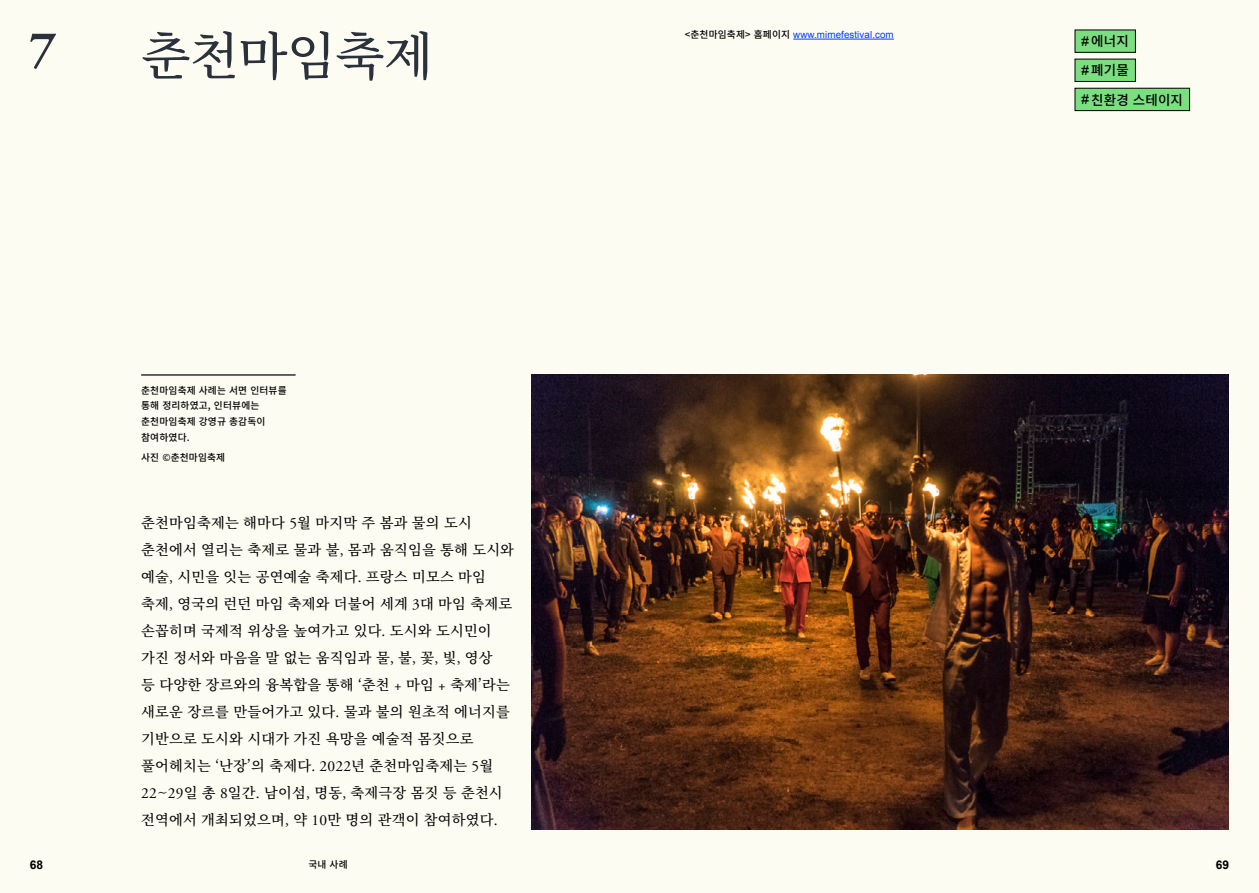
<style>
.page{position:relative;width:1259px;height:893px;background:#fdfcf3}
.page>*{position:absolute;margin:0;border:0;box-sizing:border-box;transform-origin:0 0}
.큰제목{font:500 51px "Noto Serif KR";letter-spacing:-.015em;color:#2a313b}
.큰제목-2{font:700 51px "Adobe Garamond Pro";color:#2a313b}
.본문{font:500 14.25px/27px "Noto Serif KR";letter-spacing:.015em;color:#000}
.해시태그{font:500 13.5px "Noto Sans CJ Kkr";letter-spacing:.01em;color:#000}
.본문-b{font:700 12px "Arial";color:#000}
.t1{font:11.25px "Adobe Garamond Pro";color:#000}
.캡션{font:500 9.75px/15.8px "Noto Sans CJ Kkr";letter-spacing:.015em;color:#000}
.본문8{font:9.75px "Arial";letter-spacing:.01em;color:#003cff}
.s1{font-family:"Adobe Garamond Pro";font-weight:400;font-size:15.45px}
.s2{font-weight:400}
.s3{font-family:"Adobe Myungjo Std"}
.s4{font-family:"Noto Sans CJ Kkr";font-weight:500;color:#000}
.s5{font-family:"Arial";font-weight:400}
</style>
<div class="page">
<hr style="left:141px;top:374px;width:155px;height:2px;background:#2a313b">
<hr style="left:793px;top:39px;width:101px;height:1px;background:#003cff">
<img style="left:531px;top:374px;width:697px;height:455px">
<div style="left:1075px;top:59px;width:60px;height:22px;background:#7bde81"></div>
<div style="left:1074px;top:59px;width:61px;height:23px;border:1px solid #000"></div>
<div style="left:1075px;top:88px;width:114px;height:23px;background:#7bde81"></div>
<div style="left:1074px;top:88px;width:115px;height:23px;border:1px solid #000"></div>
<div style="left:1075px;top:30px;width:60px;height:22px;background:#7bde81"></div>
<div style="left:1074px;top:30px;width:61px;height:23px;border:1px solid #000"></div>
<p class="큰제목-2" style="left:30px;top:20px;width:28px">7</p>
<p class="큰제목" style="left:141px;top:27px;width:293px">춘천마임축제</p>
<p class="캡션" style="left:141px;top:382px;width:144px">그린피그 &lt;나무는 신발가게를 찾지 않는다&gt; 사례는 줌인터뷰를 통해 정리하였고, 인터뷰에는 윤한솔 연출이 참여하였다.</p>
<p class="캡션" style="left:141px;top:454px;width:67px">사진 ©그린피그</p>
<p class="캡션" style="left:141px;top:382px;width:147px">춘천마임축제 사례는 서면 인터뷰를 통해 정리하였고, 인터뷰에는 춘천마임축제 강영규 총감독이 참여하였다.</p>
<p class="캡션" style="left:141px;top:450px;width:86px">사진 ©춘천마임축제</p>
<p class="본문" style="left:141px;top:510px;width:374px">춘천마임축제는 해마다 <span class="s1">5</span>월 마지막 주 봄과 물의 도시 춘천에서 열리는 축제로 물과 불<span class="s1">,</span> 몸과 움직임을 통해 도시와 예술<span class="s1">,</span> 시민을 잇는 공연예술 축제다<span class="s1">.</span> 프랑스 미모스 마임 축제<span class="s1">,</span> 영국의 런던 마임 축제와 더불어 세계 <span class="s1">3</span>대 마임 축제로 손꼽히며 국제적 위상을 높여가고 있다<span class="s1">.</span> 도시와 도시민이 가진 정서와 마음을 말 없는 움직임과 물<span class="s1">,</span> 불<span class="s1">,</span> 꽃<span class="s1">,</span> 빛<span class="s1">,</span> 영상<br>등 다양한 장르와의 융복합을 통해 <span class="s2">‘</span>춘천 <span class="s1">+</span> 마임 <span class="s1">+</span> 축제<span class="s2">’</span>라는 새로운 장르를 만들어가고 있다<span class="s1">.</span> 물과 불의 원초적 에너지를 기반으로 도시와 시대가 가진 욕망을 예술적 몸짓으로 풀어헤치는 <span class="s2">‘</span>난장<span class="s2">’</span>의 축제다<span class="s1">. 2022</span>년 춘천마임축제는 <span class="s1">5</span>월<br><span class="s1">22</span><span class="s3">~</span><span class="s1">29</span>일 총 <span class="s1">8</span>일간<span class="s1">.</span> 남이섬<span class="s1">,</span> 명동<span class="s1">,</span> 축제극장 몸짓 등 춘천시 전역에서 개최되었으며<span class="s1">,</span> 약 <span class="s1">10</span>만 명의 관객이 참여하였다<span class="s1">.</span></p>
<p class="본문8" style="left:685px;top:29px;width:210px"><span class="s4">&lt;춘천마임축제&gt; 홈페이지</span> www.mimefestival.com</p>
<p class="해시태그" style="left:1081px;top:34px;width:49px"><span class="s5">#</span> 에너지</p>
<p class="해시태그" style="left:1081px;top:63px;width:49px"><span class="s5">#</span> 폐기물</p>
<p class="해시태그" style="left:1081px;top:92px;width:103px"><span class="s5">#</span> 친환경 스테이지</p>
<p class="t1" style="left:30px;top:858px;width:13px">68</p>
<p class="캡션" style="left:308px;top:856px;width:41px">국내 사례</p>
<p class="t1" style="left:1218px;top:858px;width:13px">69</p>
<p class="본문-b" style="left:1215px;top:857px;width:15px">69</p>
</div>
